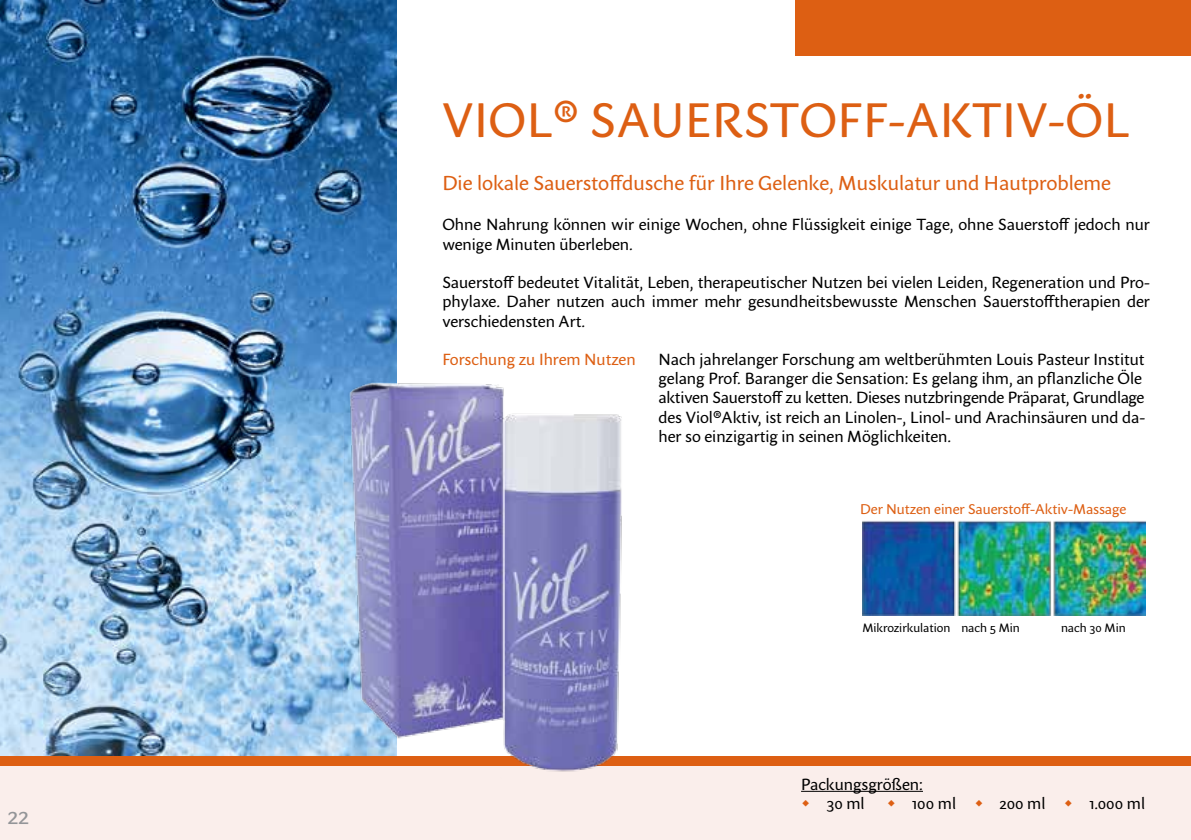
<style>
.page{position:relative;width:1191px;height:840px;background:#fff}
.page>*{position:absolute;margin:0;border:0;box-sizing:border-box;transform-origin:0 0}
.t1{font:48px "Sharik Sans";letter-spacing:.01em;color:#dd5f13}
.t2{font:24px "Sharik Sans";color:#939598}
.t3{font:20px "Sharik Sans";color:#dd5f13}
.t4{font:16px/19.2px "Sharik Sans";color:#000}
.t5{font:16px "Sharik Sans";color:#dd5f13}
.t6{font:14px "Sharik Sans";color:#dd5f13}
.t7{font:12px "Sharik Sans";color:#000}
</style>
<div class="page">
<div style="left:0;top:764px;width:1191px;height:75px;background:#faeeeb"></div>
<div style="left:795px;top:0;width:396px;height:56px;background:#dd5f13"></div>
<div style="left:0;top:755px;width:1191px;height:9px;background:#dd5f13"></div>
<img style="left:0;top:0;width:397px;height:755px">
<img style="left:344px;top:376px;width:292px;height:409px">
<hr style="left:801px;top:790px;width:122px;height:1px;background:#000">
<img style="left:862px;top:520px;width:283px;height:95px">
<svg style="left:802px;top:799px;width:7px;height:7px"></svg>
<svg style="left:888px;top:799px;width:6px;height:7px"></svg>
<svg style="left:975px;top:799px;width:7px;height:7px"></svg>
<svg style="left:1065px;top:799px;width:6px;height:7px"></svg>
<h2 class="t2" style="left:8px;top:798px;width:23px">22</h2>
<h1 class="t1" style="left:442px;top:87px;width:205px">Viol® Sauerstoff</h1>
<h1 class="t1" style="left:888px;top:87px;width:79px">-Aktiv</h1>
<h1 class="t1" style="left:1048px;top:87px;width:70px">-Öl</h1>
<p class="t3" style="left:442px;top:169px;width:670px">Die lokale Sauerstoffdusche für Ihre Gelenke, Muskulatur und Hautprobleme</p>
<p class="t4" style="left:442px;top:215px;width:709px">Ohne Nahrung können wir einige Wochen, ohne Flüssigkeit einige Tage, ohne Sauerstoff jedoch nur wenige Minuten überleben.</p>
<p class="t4" style="left:442px;top:272px;width:709px;text-align:justify">Sauerstoff bedeutet Vitalität, Leben, therapeutischer Nutzen bei vielen Leiden, Regeneration und Pro&shy;phylaxe. Daher nutzen auch immer mehr gesundheitsbewusste Menschen Sauerstofftherapien der verschiedensten Art.</p>
<p class="t5" style="left:442px;top:348px;width:195px">Forschung zu Ihrem Nutzen</p>
<p class="t4" style="left:658px;top:349px;width:488px">Nach jahrelanger Forschung am weltberühmten Louis Pasteur Institut gelang Prof. Baranger die Sensation: Es gelang ihm, an pflanzliche Öle aktiven Sauerstoff zu ketten. Dieses nutzbringende Präparat, Grundlage des Viol®Aktiv, ist reich an Linolen-, Linol- und Arachinsäuren und da&shy;her so einzigartig in seinen Möglichkeiten.</p>
<p class="t6" style="left:860px;top:499px;width:268px">Der Nutzen einer Sauerstoff-Aktiv-Massage</p>
<p class="t7" style="left:862px;top:618px;width:159px">Mikrozirkulation nach 5 Min</p>
<p class="t7" style="left:1061px;top:618px;width:66px">nach 30 Min</p>
<p class="t4" style="left:826px;top:773px;width:98px;text-indent:-25px">Packungsgrößen:<br>30 ml</p>
<p class="t4" style="left:912px;top:792px;width:46px">100 ml</p>
<p class="t4" style="left:999px;top:792px;width:47px">200 ml</p>
<p class="t4" style="left:1089px;top:792px;width:57px">1.000 ml</p>
</div>
